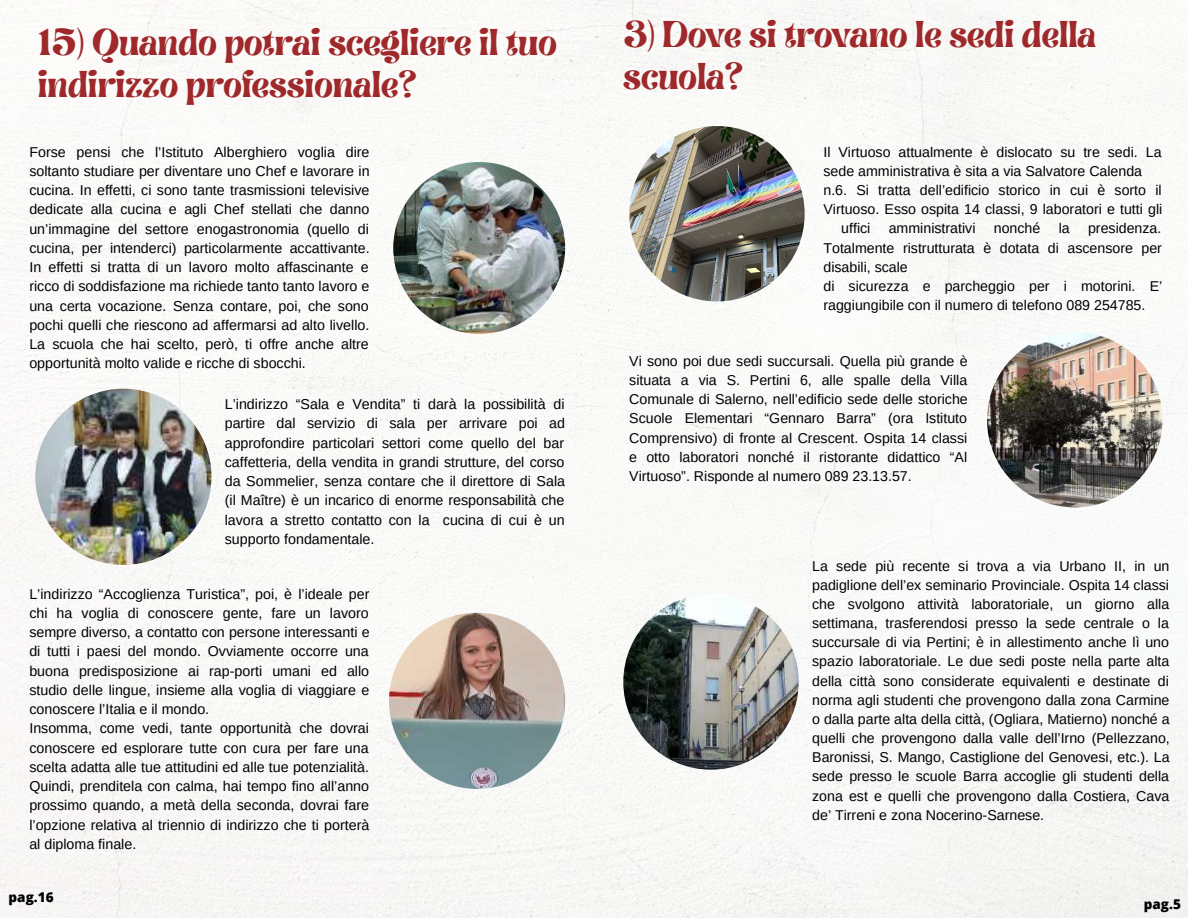
<style>
.page{position:relative;width:1188px;height:918px;background:#fff}
.page>*{position:absolute;margin:0;border:0;box-sizing:border-box;transform-origin:0 0}
.t1{font:30px/41.7px "Brasika Display";color:#9f282a}
.t2{font:14.25px/19.2px "Arimo";color:#000;text-align:justify}
.t3{font:800 13.5px "Open Sans";color:#000}
</style>
<div class="page">
<img style="left:0;top:0;width:1188px;height:918px">
<img style="left:629px;top:126px;width:176px;height:175px;border-radius:50%">
<img style="left:987px;top:332px;width:175px;height:175px;border-radius:50%">
<img style="left:623px;top:594px;width:176px;height:176px;border-radius:50%">
<img style="left:393px;top:162px;width:172px;height:172px;border-radius:50%">
<img style="left:35px;top:389px;width:176px;height:176px;border-radius:50%">
<img style="left:389px;top:613px;width:176px;height:176px;border-radius:50%">
<h1 class="t1" style="left:38px;top:23px;width:521px">15) Quando potrai scegliere il tuo indirizzo professionale?</h1>
<p class="t2" style="left:29px;top:142px;width:342px">Forse pensi che l’Istituto Alberghiero voglia dire soltanto studiare per diventare uno Chef e lavorare in cucina. In effetti, ci sono tante trasmissioni televisive dedicate alla cucina e agli Chef stellati che danno un’immagine del settore enogastronomia (quello di cucina, per intenderci) particolarmente accattivante.<br>In effetti si tratta di un lavoro molto affascinante e ricco di soddisfazione ma richiede tanto tanto lavoro e una certa vocazione. Senza contare, poi, che sono pochi quelli che riescono ad affermarsi ad alto livello.<br>La scuola che hai scelto, però, ti offre anche altre opportunità molto valide e ricche di sbocchi.</p>
<p class="t2" style="left:225px;top:394px;width:342px">L’indirizzo “Sala e Vendita” ti darà la possibilità di partire dal servizio di sala per arrivare poi ad approfondire particolari settori come quello del bar caffetteria, della vendita in grandi strutture, del corso da Sommelier, senza contare che il direttore di Sala (il Maître) è un incarico di enorme responsabilità che lavora a stretto contatto con la cucina di cui è un supporto fondamentale.</p>
<p class="t2" style="left:29px;top:584px;width:342px;text-align:left">L’indirizzo “Accoglienza Turistica”, poi, è l’ideale per chi ha voglia di conoscere gente, fare un lavoro sempre diverso, a contatto con persone interessanti e di tutti i paesi del mondo. Ovviamente occorre una buona predisposizione ai rap-porti umani ed allo studio delle lingue, insieme alla voglia di viaggiare e conoscere l’Italia e il mondo.<br>Insomma, come vedi, tante opportunità che dovrai conoscere ed esplorare tutte con cura per fare una scelta adatta alle tue attitudini ed alle tue potenzialità.<br>Quindi, prenditela con calma, hai tempo fino all’anno prossimo quando, a metà della seconda, dovrai fare l’opzione relativa al triennio di indirizzo che ti porterà al diploma finale.</p>
<p class="t3" style="left:9px;top:887px;width:46px">pag.16</p>
<h1 class="t1" style="left:623px;top:15px;width:474px">3) Dove si trovano le sedi della scuola?</h1>
<p class="t2" style="left:823px;top:142px;width:340px">Il Virtuoso attualmente è dislocato su tre sedi. La</p>
<p class="t2" style="left:823px;top:161px;width:320px">sede amministrativa è sita a via Salvatore Calenda</p>
<p class="t2" style="left:823px;top:181px;width:340px">n.6. Si tratta dell’edificio storico in cui è sorto il</p>
<p class="t2" style="left:823px;top:200px;width:340px">Virtuoso. Esso ospita 14 classi, 9 laboratori e tutti gli</p>
<p class="t2" style="left:841px;top:219px;width:31px">uffici</p>
<p class="t2" style="left:889px;top:219px;width:88px">amministrativi</p>
<p class="t2" style="left:994px;top:219px;width:48px">nonché</p>
<p class="t2" style="left:1059px;top:219px;width:13px">la</p>
<p class="t2" style="left:823px;top:219px;width:340px;text-align:left;text-indent:265px">presidenza.<br>Totalmente ristrutturata è dotata di ascensore per disabili, scale<br>di sicurezza e parcheggio per i motorini. E’ raggiungibile con il numero di telefono 089 254785.</p>
<p class="t2" style="left:629px;top:351px;width:340px">Vi sono poi due sedi succursali. Quella più grande è situata a via S. Pertini 6, alle spalle della Villa Comunale di Salerno, nell’edificio sede delle storiche Scuole Elementari “Gennaro Barra” (ora Istituto Comprensivo) di fronte al Crescent. Ospita 14 classi e otto laboratori nonché il ristorante didattico “Al Virtuoso”. Risponde al numero 089 23.13.57.</p>
<p class="t2" style="left:812px;top:556px;width:359px">La sede più recente si trova a via Urbano II, in un padiglione dell’ex seminario Provinciale. Ospita 14 classi che svolgono attività laboratoriale, un giorno alla settimana, trasferendosi presso la sede centrale o la succursale di via Pertini; è in allestimento anche lì uno spazio laboratoriale. Le due sedi poste nella parte alta della città sono considerate equivalenti e destinate di norma agli studenti che provengono dalla zona Carmine o dalla parte alta della città, (Ogliara, Matierno) nonché a quelli che provengono dalla valle dell’Irno (Pellezzano, Baronissi, S. Mango, Castiglione del Genovesi, etc.). La sede presso le scuole Barra accoglie gli studenti della zona est e quelli che provengono dalla Costiera, Cava de’ Tirreni e zona Nocerino-Sarnese.</p>
<p class="t3" style="left:1144px;top:895px;width:39px">pag.5</p>
</div>
